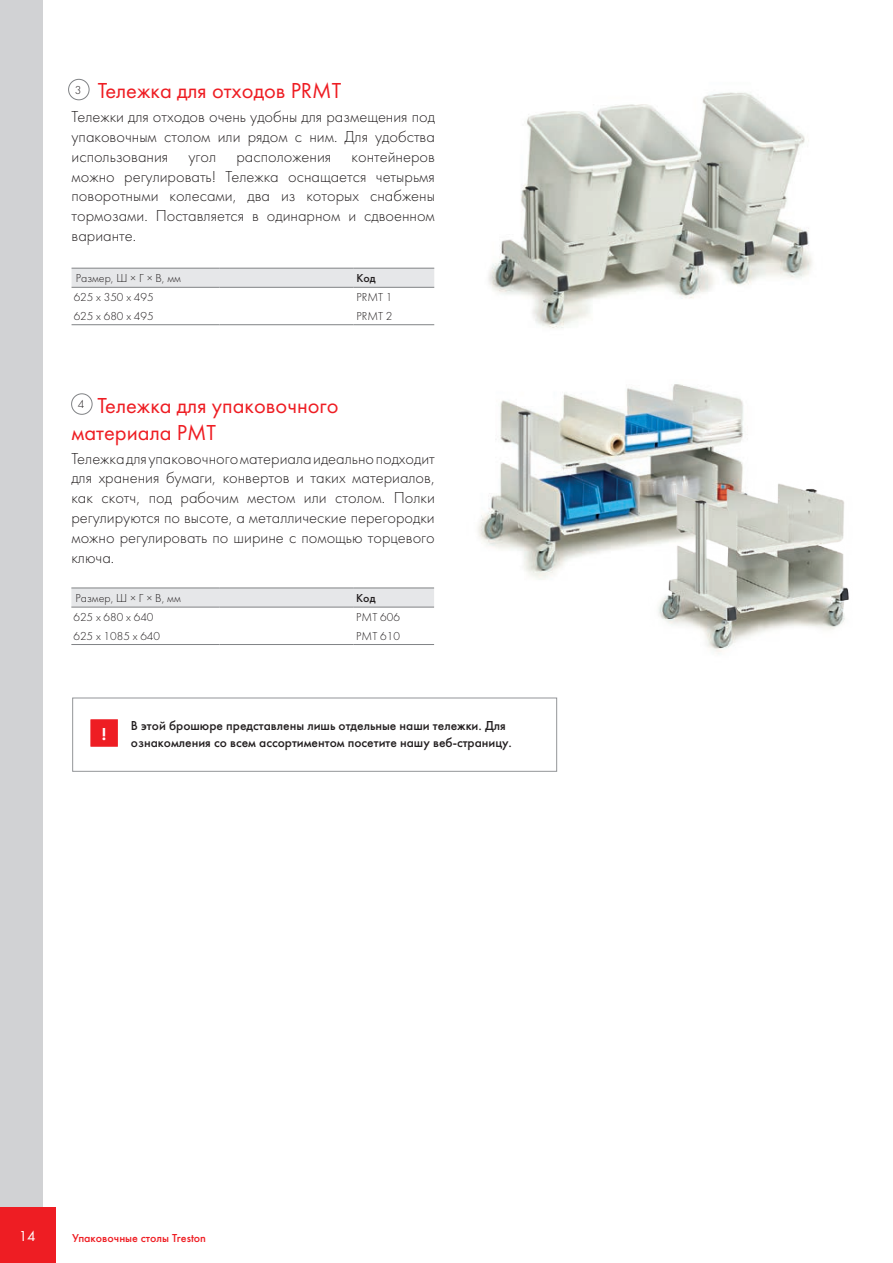
<style>
.page{position:relative;width:893px;height:1263px;background:#fff}
.page>*{position:absolute;margin:0;border:0;box-sizing:border-box;transform-origin:0 0}
.t1{font:22.5px/27px "Futura";color:#ee1d23}
.t2{font:18px "Futura Demi";color:#fff}
.t3{font:300 16.5px/19.8px "Futura";color:#231f20;text-align:justify}
.t4{font:15px "Futura";color:#fff}
.t5{font:500 13.5px/16.2px "Futura";color:#231f20}
.t6{font:300 12px "Futura";color:#231f20}
.t7{font:500 12px "Futura";color:#ee1d23}
.t8{font:500 12px "Futura";color:#231f20}
</style>
<div class="page">
<img style="left:478px;top:384px;width:265px;height:196px">
<img style="left:636px;top:454px;width:213px;height:198px">
<img style="left:488px;top:92px;width:324px;height:236px">
<div style="left:0;top:0;width:43px;height:1263px;background:#d1d2d4"></div>
<div style="left:0;top:1208px;width:55px;height:55px;background:#ee1d23"></div>
<div style="left:72px;top:698px;width:485px;height:74px;background:#fff;border:1px solid #939598"></div>
<div style="left:90px;top:718px;width:29px;height:29px;background:#ee1d23"></div>
<div style="left:89px;top:718px;width:30px;height:30px;border:2px solid #fff"></div>
<div style="left:71px;top:393px;width:21px;height:22px;border:1px solid #808285;border-radius:50%"></div>
<div style="left:71px;top:589px;width:363px;height:18px;background:#e6e7e9"></div>
<hr style="left:71px;top:588px;width:148px;height:1px;background:#808285">
<hr style="left:219px;top:588px;width:134px;height:1px;background:#808285">
<hr style="left:353px;top:588px;width:81px;height:1px;background:#808285">
<hr style="left:71px;top:607px;width:148px;height:1px;background:#808285">
<hr style="left:353px;top:607px;width:81px;height:1px;background:#808285">
<hr style="left:71px;top:644px;width:148px;height:1px;background:#808285">
<hr style="left:219px;top:644px;width:134px;height:1px;background:#808285">
<hr style="left:353px;top:644px;width:81px;height:1px;background:#808285">
<hr style="left:219px;top:607px;width:134px;height:1px;background:#808285">
<div style="left:68px;top:79px;width:21px;height:21px;border:1px solid #808285;border-radius:50%"></div>
<div style="left:72px;top:269px;width:362px;height:18px;background:#e6e7e9"></div>
<hr style="left:72px;top:268px;width:148px;height:1px;background:#808285">
<hr style="left:220px;top:268px;width:133px;height:1px;background:#808285">
<hr style="left:353px;top:268px;width:81px;height:1px;background:#808285">
<hr style="left:72px;top:287px;width:148px;height:1px;background:#808285">
<hr style="left:353px;top:287px;width:81px;height:1px;background:#808285">
<hr style="left:72px;top:324px;width:148px;height:1px;background:#808285">
<hr style="left:220px;top:324px;width:133px;height:1px;background:#808285">
<hr style="left:353px;top:324px;width:81px;height:1px;background:#808285">
<hr style="left:220px;top:287px;width:133px;height:1px;background:#808285">
<h1 class="t1" style="left:98px;top:77px;width:245px">Тележка для отходов PRMT</h1>
<p class="t3" style="left:72px;top:107px;width:365px">Тележки для отходов очень удобны для размещения под упаковочным столом или рядом с ним. Для удобства использования угол расположения контейнеров можно регулировать! Тележка оснащается четырьмя поворотными колесами, два из которых снабжены тормозами. Поставляется в одинарном и сдвоенном варианте.</p>
<p class="t6" style="left:75px;top:83px;width:8px">3</p>
<p class="t6" style="left:76px;top:271px;width:107px">Размер, Ш × Г × В, мм</p>
<p class="t8" style="left:356px;top:271px;width:21px">Код</p>
<p class="t6" style="left:74px;top:290px;width:81px">625 x 350 x 495</p>
<p class="t6" style="left:356px;top:290px;width:38px">PRMT 1</p>
<p class="t6" style="left:74px;top:309px;width:81px">625 x 680 x 495</p>
<p class="t6" style="left:356px;top:309px;width:38px">PRMT 2</p>
<h1 class="t1" style="left:71px;top:391px;width:269px;text-indent:26px">Тележка для упаковочного материала PMT</h1>
<p class="t3" style="left:71px;top:448px;width:365px">Тележка для упаковочного материала идеально подходит для хранения бумаги, конвертов и таких материалов, как скотч, под рабочим местом или столом. Полки регулируются по высоте, а металлические перегородки можно регулировать по ширине с помощью торцевого ключа.</p>
<p class="t6" style="left:78px;top:398px;width:8px">4</p>
<p class="t6" style="left:76px;top:591px;width:107px">Размер, Ш × Г × В, мм</p>
<p class="t8" style="left:356px;top:591px;width:21px">Код</p>
<p class="t6" style="left:74px;top:610px;width:81px">625 x 680 x 640</p>
<p class="t6" style="left:356px;top:610px;width:45px">PMT 606</p>
<p class="t6" style="left:74px;top:629px;width:88px">625 x 1085 x 640</p>
<p class="t6" style="left:356px;top:629px;width:45px">PMT 610</p>
<p class="t2" style="left:102px;top:722px;width:6px">!</p>
<p class="t5" style="left:131px;top:718px;width:382px">В этой брошюре представлены лишь отдельные наши тележки. Для ознакомления со всем ассортиментом посетите нашу веб-страницу.</p>
<p class="t4" style="left:19px;top:1227px;width:19px">14</p>
<p class="t7" style="left:72px;top:1231px;width:135px">Упаковочные столы Treston</p>
</div>
